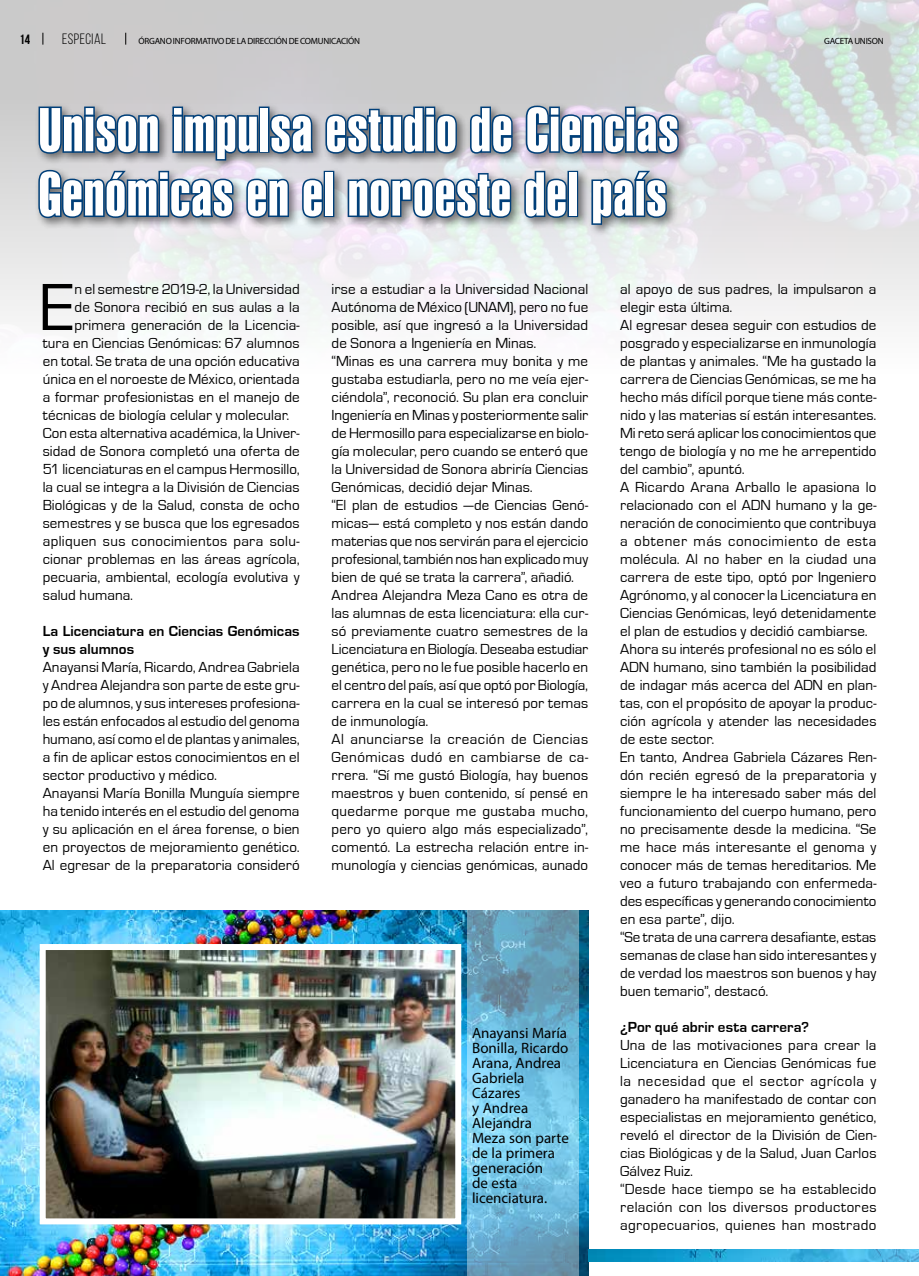
<style>
.page{position:relative;width:919px;height:1276px;background:#fff}
.page>*{position:absolute;margin:0;border:0;box-sizing:border-box;transform-origin:0 0}
.t1{font:69px "Eurostile";color:#000}
.t2{font:60px/64.2px "Swiss 911 BT Extra Compressed";letter-spacing:.02em;color:#fff}
.t3{font:15px/18px "Eurostile";letter-spacing:.005em;color:#000}
.t4{font:15px/15px "Myriad Pro";color:#000}
.t5{font:700 15px/18px "Eurostile";letter-spacing:.005em;color:#000}
.t6{font:15px "Eurostile";letter-spacing:.025em;color:#000}
.t7{font:15px "Bebas Neue";letter-spacing:.035em;color:#000}
.t8{font:700 13.5px "Bebas Neue";color:#000}
.t9{font:9px "Myriad Pro";letter-spacing:-.02em;color:#000}
</style>
<div class="page">
<img style="left:0;top:910px;width:588px;height:366px">
<img style="left:588px;top:1249px;width:330px;height:13px">
<svg style="left:467px;top:910px;width:112px;height:366px;background:#71b4d3"></svg>
<img style="left:0;top:0;width:918px;height:322px">
<svg style="left:43px;top:33px;width:1px;height:12px"></svg>
<svg style="left:125px;top:33px;width:1px;height:12px"></svg>
<div style="left:34px;top:102px;width:657px;height:135px;background:#000;opacity:.5"></div>
<svg style="left:37px;top:105px;width:124px;height:51px;background:#526d87"></svg>
<svg style="left:171px;top:105px;width:89px;height:57px;background:#5b758e"></svg>
<div style="left:259px;top:107px;width:10px;height:46px;border:3px solid #003f79"></div>
<svg style="left:268px;top:112px;width:47px;height:44px;background:#496683"></svg>
<svg style="left:323px;top:105px;width:136px;height:51px;background:#546f89"></svg>
<svg style="left:467px;top:105px;width:47px;height:51px;background:#5d7690"></svg>
<svg style="left:523px;top:104px;width:157px;height:52px;background:#5d7693"></svg>
<svg style="left:36px;top:168px;width:199px;height:52px;background:#5e7792"></svg>
<svg style="left:244px;top:177px;width:46px;height:43px;background:#547291"></svg>
<svg style="left:300px;top:177px;width:25px;height:43px"></svg>
<div style="left:324px;top:171px;width:10px;height:46px;border:3px solid #003f79"></div>
<svg style="left:346px;top:171px;width:167px;height:49px;background:#5f7993"></svg>
<svg style="left:522px;top:169px;width:47px;height:51px;background:#5f7b94"></svg>
<div style="left:567px;top:171px;width:11px;height:46px;border:3px solid #003f79"></div>
<svg style="left:590px;top:168px;width:78px;height:58px;background:#678198"></svg>
<img style="left:47px;top:951px;width:407px;height:266px">
<div style="left:40px;top:944px;width:421px;height:280px;border:6px solid #fff"></div>
<p class="t8" style="left:20px;top:32px;width:12px">14</p>
<p class="t7" style="left:62px;top:31px;width:45px">ESPECIAL</p>
<p class="t9" style="left:138px;top:36px;width:223px">ÓRGANO INFORMATIVO DE LA DIRECCIÓN DE COMUNICACIÓN</p>
<p class="t9" style="left:824px;top:36px;width:61px">GACETA UNISON</p>
<h2 class="t2" style="left:39px;top:99px;width:641px">Unison impulsa estudio de Ciencias<br>Genómicas en el noroeste del país</h2>
<h1 class="t1" style="left:40px;top:270px;width:36px">E</h1>
<p class="t3" style="left:75px;top:280px;width:226px">n el semestre 2019-2, la Universidad</p>
<p class="t3" style="left:75px;top:298px;width:226px">de Sonora recibió en sus aulas a la</p>
<p class="t3" style="left:75px;top:316px;width:226px">primera generación de la Licencia-</p>
<p class="t3" style="left:43px;top:334px;width:258px">tura en Ciencias Genómicas: 67 alumnos</p>
<p class="t3" style="left:43px;top:352px;width:258px">en total. Se trata de una opción educativa</p>
<p class="t3" style="left:43px;top:370px;width:258px">única en el noroeste de México, orientada</p>
<p class="t3" style="left:43px;top:388px;width:258px">a formar profesionistas en el manejo de</p>
<p class="t3" style="left:43px;top:406px;width:248px">técnicas de biología celular y molecular.</p>
<p class="t3" style="left:43px;top:424px;width:258px">Con esta alternativa académica, la Univer-</p>
<p class="t3" style="left:43px;top:442px;width:258px">sidad de Sonora completó una oferta de</p>
<p class="t3" style="left:43px;top:460px;width:258px">51 licenciaturas en el campus Hermosillo,</p>
<p class="t3" style="left:43px;top:478px;width:258px">la cual se integra a la División de Ciencias</p>
<p class="t3" style="left:43px;top:496px;width:258px">Biológicas y de la Salud, consta de ocho</p>
<p class="t3" style="left:43px;top:514px;width:258px">semestres y se busca que los egresados</p>
<p class="t6" style="left:43px;top:533px;width:258px">apliquen sus conocimientos para solu-</p>
<p class="t3" style="left:43px;top:550px;width:258px">cionar problemas en las áreas agrícola,</p>
<p class="t3" style="left:43px;top:568px;width:258px">pecuaria, ambiental, ecología evolutiva y</p>
<p class="t3" style="left:43px;top:586px;width:92px">salud humana.</p>
<p class="t5" style="left:43px;top:622px;width:258px">La Licenciatura en Ciencias Genómicas y sus alumnos</p>
<p class="t3" style="left:43px;top:658px;width:258px">Anayansi María, Ricardo, Andrea Gabriela y Andrea Alejandra son parte de este gru&shy;po de alumnos, y sus intereses profesiona&shy;les están enfocados al estudio del genoma humano, así como el de plantas y animales, a fin de aplicar estos conocimientos en el sector productivo y médico.<br>Anayansi María Bonilla Munguía siempre ha tenido interés en el estudio del genoma y su aplicación en el área forense, o bien en proyectos de mejoramiento genético.<br>Al egresar de la preparatoria consideró</p>
<p class="t3" style="left:331px;top:280px;width:258px">irse a estudiar a la Universidad Nacional Autónoma de México (UNAM), pero no fue posible, así que ingresó a la Universidad de Sonora a Ingeniería en Minas.<br>“Minas es una carrera muy bonita y me gustaba estudiarla, pero no me veía ejer&shy;ciéndola”, reconoció. Su plan era concluir Ingeniería en Minas y posteriormente salir de Hermosillo para especializarse en biolo&shy;gía molecular, pero cuando se enteró que la Universidad de Sonora abriría Ciencias Genómicas, decidió dejar Minas.<br>“El plan de estudios —de Ciencias Genó&shy;micas— está completo y nos están dando materias que nos servirán para el ejercicio profesional, también nos han explicado muy bien de qué se trata la carrera”, añadió.<br>Andrea Alejandra Meza Cano es otra de las alumnas de esta licenciatura: ella cur&shy;só previamente cuatro semestres de la Licenciatura en Biología. Deseaba estudiar genética, pero no le fue posible hacerlo en el centro del país, así que optó por Biología, carrera en la cual se interesó por temas de inmunología.<br>Al anunciarse la creación de Ciencias Genómicas dudó en cambiarse de ca&shy;rrera. “Sí me gustó Biología, hay buenos maestros y buen contenido, sí pensé en quedarme porque me gustaba mucho, pero yo quiero algo más especializado”, comentó. La estrecha relación entre in&shy;munología y ciencias genómicas, aunado</p>
<p class="t4" style="left:472px;top:1025px;width:98px">Anayansi María<br>Bonilla, Ricardo<br>Arana, Andrea<br>Gabriela<br>Cázares<br>y Andrea<br>Alejandra<br>Meza son parte de la primera generación<br>de esta licenciatura.</p>
<p class="t3" style="left:620px;top:280px;width:258px">al apoyo de sus padres, la impulsaron a elegir esta última.<br>Al egresar desea seguir con estudios de posgrado y especializarse en inmunología de plantas y animales. “Me ha gustado la carrera de Ciencias Genómicas, se me ha hecho más difícil porque tiene más conte&shy;nido y las materias sí están interesantes.<br>Mi reto será aplicar los conocimientos que tengo de biología y no me he arrepentido del cambio”, apuntó.<br>A Ricardo Arana Arballo le apasiona lo relacionado con el ADN humano y la ge&shy;neración de conocimiento que contribuya a obtener más conocimiento de esta molécula. Al no haber en la ciudad una carrera de este tipo, optó por Ingeniero Agrónomo, y al conocer la Licenciatura en Ciencias Genómicas, leyó detenidamente el plan de estudios y decidió cambiarse.<br>Ahora su interés profesional no es sólo el ADN humano, sino también la posibilidad de indagar más acerca del ADN en plan&shy;tas, con el propósito de apoyar la produc&shy;ción agrícola y atender las necesidades de este sector.<br>En tanto, Andrea Gabriela Cázares Ren&shy;dón recién egresó de la preparatoria y siempre le ha interesado saber más del funcionamiento del cuerpo humano, pero no precisamente desde la medicina. “Se me hace más interesante el genoma y conocer más de temas hereditarios. Me veo a futuro trabajando con enfermeda&shy;des específicas y generando conocimiento en esa parte”, dijo.<br>“Se trata de una carrera desafiante, estas semanas de clase han sido interesantes y de verdad los maestros son buenos y hay buen temario”, destacó.</p>
<p class="t5" style="left:620px;top:1018px;width:190px">¿Por qué abrir esta carrera?</p>
<p class="t3" style="left:620px;top:1036px;width:258px">Una de las motivaciones para crear la Licenciatura en Ciencias Genómicas fue la necesidad que el sector agrícola y ganadero ha manifestado de contar con especialistas en mejoramiento genético, reveló el director de la División de Cien&shy;cias Biológicas y de la Salud, Juan Carlos Gálvez Ruiz.<br>“Desde hace tiempo se ha establecido relación con los diversos productores agropecuarios, quienes han mostrado</p>
</div>
